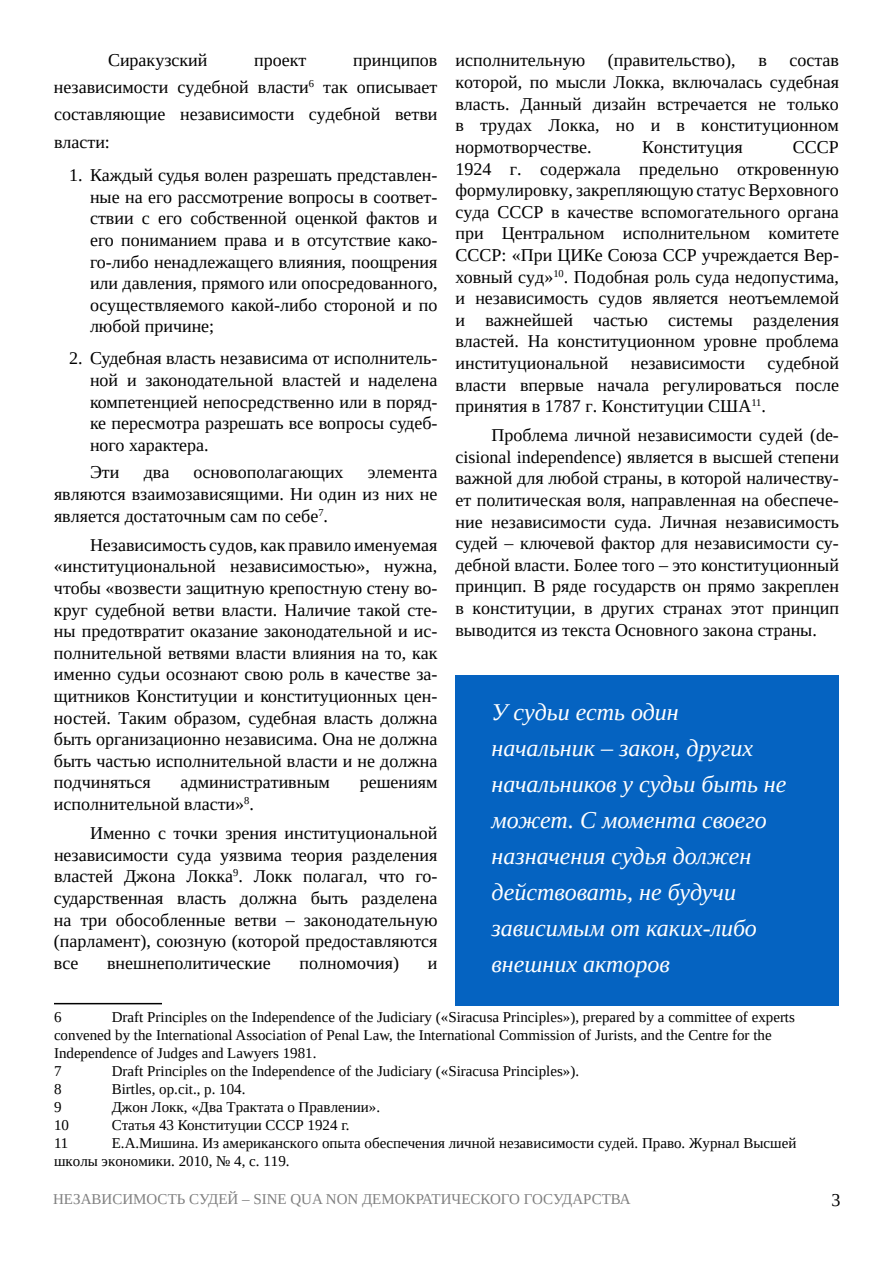
<style>
.page{position:relative;width:893px;height:1263px;background:#fff}
.page>*{position:absolute;margin:0;border:0;box-sizing:border-box;transform-origin:0 0}
.t1{font:italic 24px/36px "Tinos";color:#fff}
.t2{font:18px/21.6px "Tinos";color:#000;text-align:justify}
.t3{font:15px/18px "Tinos";color:#000}
.t4{font:15px "Tinos";color:#808080}
</style>
<div class="page">
<hr style="left:54px;top:1003px;width:108px;height:1px;background:#000">
<div style="left:455px;top:675px;width:384px;height:331px;background:#0563c1"></div>
<p class="t2" style="left:108px;top:50px;width:101px">Сиракузский</p>
<p class="t2" style="left:254px;top:50px;width:54px">проект</p>
<p class="t2" style="left:54px;top:47px;width:385px;line-height:27px;text-indent:299px">принципов независимости судебной власти<sup>6</sup> так описывает составляющие независимости судебной ветви власти:</p>
<p class="t2" style="left:90px;top:164px;width:349px;text-indent:-21px">1. Каждый судья волен разрешать представлен&shy;ные на его рассмотрение вопросы в соответ&shy;ствии с его собственной оценкой фактов и его пониманием права и в отсутствие како&shy;го-либо ненадлежащего влияния, поощрения или давления, прямого или опосредованного, осуществляемого какой-либо стороной и по любой причине;</p>
<p class="t2" style="left:90px;top:347px;width:349px;text-indent:-21px">2. Судебная власть независима от исполнитель&shy;ной и законодательной властей и наделена компетенцией непосредственно или в поряд&shy;ке пересмотра разрешать все вопросы судеб&shy;ного характера.</p>
<p class="t2" style="left:90px;top:461px;width:31px">Эти</p>
<p class="t2" style="left:144px;top:461px;width:27px">два</p>
<p class="t2" style="left:194px;top:461px;width:152px">основополагающих</p>
<p class="t2" style="left:54px;top:461px;width:385px;text-indent:314px">элемента являются взаимозависящими. Ни один из них не является достаточным сам по себе<sup>7</sup>.</p>
<p class="t2" style="left:54px;top:534px;width:385px;text-indent:36px">Независимость судов, как правило именуемая «институциональной независимостью», нужна, чтобы «возвести защитную крепостную стену во&shy;круг судебной ветви власти. Наличие такой сте&shy;ны предотвратит оказание законодательной и ис&shy;полнительной ветвями власти влияния на то, как именно судьи осознают свою роль в качестве за&shy;щитников Конституции и конституционных цен&shy;ностей. Таким образом, судебная власть должна быть организационно независима. Она не должна быть частью исполнительной власти и не должна подчиняться</p>
<p class="t2" style="left:181px;top:771px;width:151px">административным</p>
<p class="t2" style="left:360px;top:771px;width:79px">решениям</p>
<p class="t2" style="left:90px;top:789px;width:349px;line-height:29.1px;text-indent:-36px">исполнительной власти»<sup>8</sup>.<br>Именно с точки зрения институциональной</p>
<p class="t2" style="left:54px;top:844px;width:385px">независимости суда уязвима теория разделения властей Джона Локка<sup>9</sup>. Локк полагал, что го&shy;сударственная власть должна быть разделена на три обособленные ветви – законодательную (парламент), союзную (которой предоставляются все</p>
<p class="t2" style="left:107px;top:952px;width:165px">внешнеполитические</p>
<p class="t2" style="left:300px;top:952px;width:101px">полномочия)</p>
<p class="t2" style="left:428px;top:952px;width:11px">и</p>
<p class="t2" style="left:455px;top:50px;width:131px">исполнительную</p>
<p class="t2" style="left:608px;top:50px;width:129px">(правительство),</p>
<p class="t2" style="left:758px;top:50px;width:10px">в</p>
<p class="t2" style="left:455px;top:50px;width:385px;text-indent:334px">состав которой, по мысли Локка, включалась судебная власть. Данный дизайн встречается не только в трудах Локка, но и в конституционном нормотворчестве.</p>
<p class="t2" style="left:455px;top:136px;width:385px;text-indent:337px">СССР 1924 г. содержала предельно откровенную формулировку, закрепляющую статус Верховного суда СССР в качестве вспомогательного органа при Центральном исполнительном комитете СССР: «При ЦИКе Союза ССР учреждается Вер&shy;ховный суд»<sup>10</sup>. Подобная роль суда недопустима, и независимость судов является неотъемлемой и важнейшей частью системы разделения властей. На конституционном уровне проблема институциональной независимости судебной власти впервые начала регулироваться после принятия в 1787 г. Конституции США<sup>11</sup>.</p>
<p class="t2" style="left:455px;top:424px;width:385px;text-indent:36px">Проблема личной независимости судей (de&shy;cisional independence) является в высшей степени важной для любой страны, в которой наличеству&shy;ет политическая воля, направленная на обеспече&shy;ние независимости суда. Личная независимость судей – ключевой фактор для независимости су&shy;дебной власти. Более того – это конституционный принцип. В ряде государств он прямо закреплен в конституции, в других странах этот принцип выводится из текста Основного закона страны.</p>
<p class="t2" style="left:642px;top:136px;width:102px">Конституция</p>
<h1 class="t1" style="left:491px;top:694px;width:296px">У судьи есть один начальник – закон, других начальников у судьи быть не может. С момента своего назначения судья должен действовать, не будучи зависимым от каких-либо внешних акторов</h1>
<p class="t3" style="left:54px;top:1007px;width:742px;text-indent:58px">Draft Principles on the Independence of the Judiciary («Siracusa Principles»), prepared by a committee of experts convened by the International Association of Penal Law, the International Commission of Jurists, and the Centre for the Independence of Judges and Lawyers 1981.<br>7</p>
<p class="t3" style="left:54px;top:1007px;width:9px">6</p>
<p class="t3" style="left:112px;top:1061px;width:469px">Draft Principles on the Independence of the Judiciary («Siracusa Principles»).</p>
<p class="t3" style="left:54px;top:1079px;width:9px">8</p>
<p class="t3" style="left:112px;top:1079px;width:135px">Birtles, op.cit., p. 104.</p>
<p class="t3" style="left:54px;top:1097px;width:9px">9</p>
<p class="t3" style="left:112px;top:1097px;width:270px">Джон Локк, «Два Трактата о Правлении».</p>
<p class="t3" style="left:54px;top:1115px;width:16px">10</p>
<p class="t3" style="left:112px;top:1115px;width:239px">Статья 43 Конституции СССР 1924 г.</p>
<p class="t3" style="left:54px;top:1133px;width:16px">11</p>
<p class="t3" style="left:54px;top:1133px;width:744px;text-indent:58px">Е.А.Мишина. Из американского опыта обеспечения личной независимости судей. Право. Журнал Высшей школы экономики. 2010, № 4, с. 119.</p>
<p class="t4" style="left:53px;top:1189px;width:40px">Не зависимост</p>
<p class="t4" style="left:177px;top:1189px;width:207px">ь судей – sine qua non демократи</p>
<p class="t4" style="left:452px;top:1189px;width:21px">ческого</p>
<p class="t4" style="left:524px;top:1189px;width:11px">госу</p>
<p class="t4" style="left:562px;top:1189px;width:21px">дарства</p>
<p class="t2" style="left:831px;top:1189px;width:10px">3</p>
</div>
